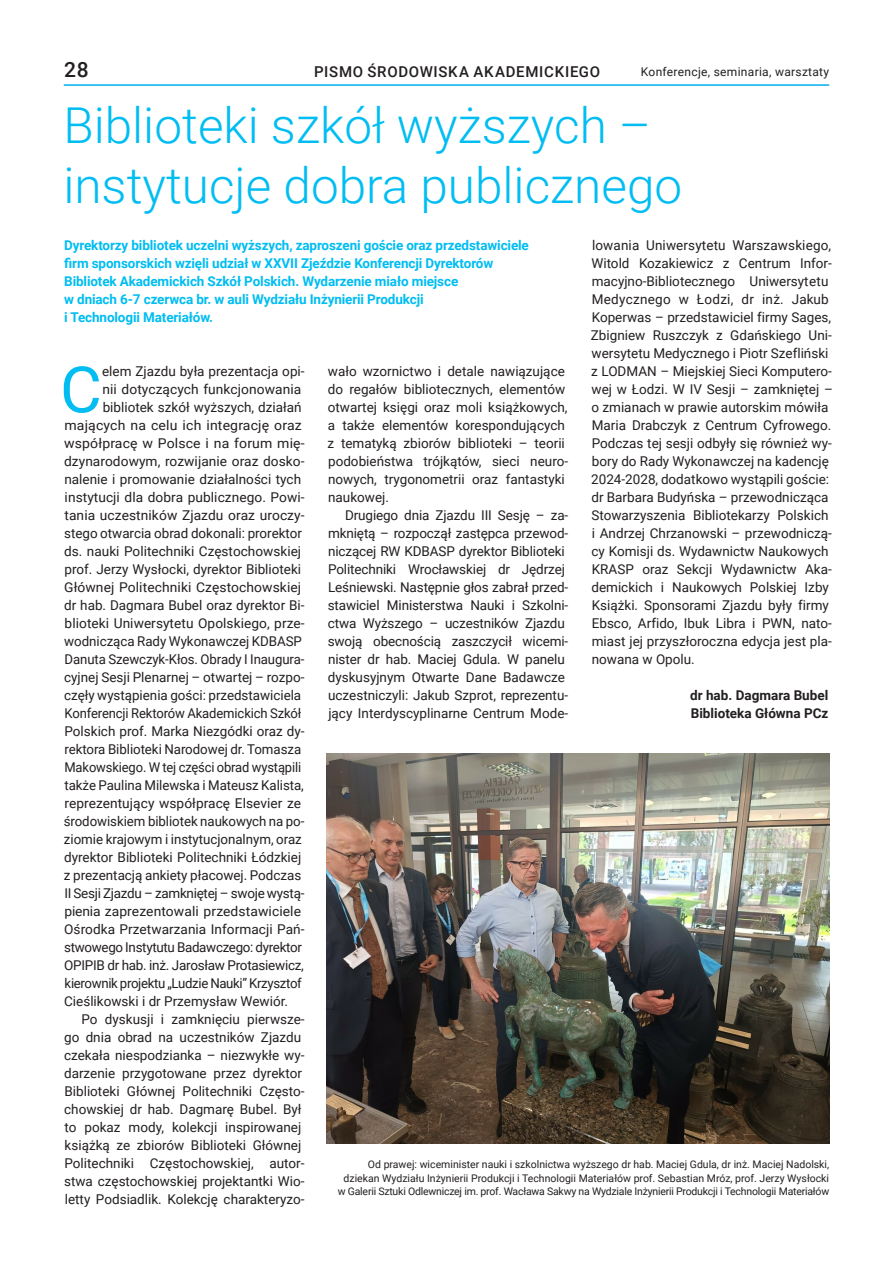
<style>
.page{position:relative;width:893px;height:1263px;background:#fff}
.page>*{position:absolute;margin:0;border:0;box-sizing:border-box;transform-origin:0 0}
._1__Tekst_akapitowy{font:64.2px "Roboto";color:#01bdf2}
.Nagłówek_1_st{font:300 49.5px/59.4px "Roboto";color:#01bdf2}
.t1{font:500 21px "Roboto";color:#231f20}
.t2{font:500 15px "Roboto";letter-spacing:.045em;color:#231f20}
.tresc_gazety{font:13.5px/18px "Roboto";color:#231f20}
._1__Tekst_akapitowy-2{font:13.5px "Roboto";color:#231f20}
.Lead{font:700 13.5px/18px "Roboto";letter-spacing:-.01em;color:#01bdf2}
._1__Tekst_akapitowy-3{font:13.5px "Roboto";letter-spacing:-.02em;color:#231f20}
._1__Tekst_akapitowy-4{font:13.5px "Roboto";color:#231f20;scale:1.04 1}
._1__Tekst_akapitowy-5{font:13.5px "Roboto";letter-spacing:-.025em;color:#231f20}
.Autor{font:700 13.5px "Roboto";color:#231f20}
._1__Tekst_akapitowy-6{font:13.5px "Roboto";color:#231f20;scale:.96 1}
.t3{font:12px "Roboto";letter-spacing:.025em;color:#231f20}
.Opis_zdjęcia_czarny{font:10.5px/13.5px "Roboto";color:#231f20;text-align:right}
</style>
<div class="page">
<hr style="left:64px;top:84px;width:765px;height:2px;background:#00aeef">
<img style="left:326px;top:753px;width:503px;height:391px">
<h3 class="t1" style="left:64px;top:54px;width:26px">28</h3>
<p class="t2" style="left:314px;top:61px;width:288px">PISMO ŚRODOWISKA AKADEMICKIEGO</p>
<p class="t3" style="left:641px;top:63px;width:190px">Konferencje, seminaria, warsztaty</p>
<p class="Nagłówek_1_st" style="left:63px;top:94px;width:620px">Biblioteki szkół wyższych – instytucje dobra publicznego</p>
<p class="Lead" style="left:64px;top:236px;width:466px">Dyrektorzy bibliotek uczelni wyższych, zaproszeni goście oraz przedstawiciele firm sponsorskich wzięli udział w XXVII Zjeździe Konferencji Dyrektorów Bibliotek Akademickich Szkół Polskich. Wydarzenie miało miejsce<br>w dniach 6-7 czerwca br. w auli Wydziału Inżynierii Produkcji<br>i Technologii Materiałów.</p>
<p class="tresc_gazety" style="left:591px;top:236px;width:244px">lowania Uniwersytetu Warszawskiego, Witold Kozakiewicz z Centrum Infor&shy;macyjno-Bibliotecznego Uniwersytetu Medycznego w Łodzi, dr inż. Jakub Koperwas – przedstawiciel firmy Sages, Zbigniew Ruszczyk z Gdańskiego Uni&shy;wersytetu Medycznego i Piotr Szefliński z LODMAN – Miejskiej Sieci Komputero&shy;wej w Łodzi. W IV Sesji – zamkniętej – o zmianach w prawie autorskim mówiła Maria Drabczyk z Centrum Cyfrowego.<br>Podczas tej sesji odbyły się również wy&shy;bory do Rady Wykonawczej na kadencję 2024-2028, dodatkowo wystąpili goście: dr Barbara Budyńska – przewodnicząca Stowarzyszenia Bibliotekarzy Polskich i Andrzej Chrzanowski – przewodniczą&shy;cy Komisji ds. Wydawnictw Naukowych KRASP oraz Sekcji Wydawnictw Aka&shy;demickich i Naukowych Polskiej Izby Książki. Sponsorami Zjazdu były firmy Ebsco, Arfido, Ibuk Libra i PWN, nato&shy;miast jej przyszłoroczna edycja jest pla&shy;nowana w Opolu.</p>
<p class="Autor" style="left:690px;top:686px;width:140px">dr hab. Dagmara Bubel</p>
<p class="Autor" style="left:691px;top:704px;width:139px">Biblioteka Główna PCz</p>
<p class="_1__Tekst_akapitowy" style="left:60px;top:345px;width:43px">C</p>
<p class="_1__Tekst_akapitowy-2" style="left:102px;top:362px;width:204px">elem Zjazdu była prezentacja opi-</p>
<p class="tresc_gazety" style="left:328px;top:362px;width:242px">wało wzornictwo i detale nawiązujące do regałów bibliotecznych, elementów otwartej księgi oraz moli książkowych, a także elementów korespondujących z tematyką zbiorów biblioteki – teorii podobieństwa trójkątów, sieci neuro&shy;nowych, trygonometrii oraz fantastyki naukowej.</p>
<p class="tresc_gazety" style="left:328px;top:506px;width:242px;text-indent:17px">Drugiego dnia Zjazdu III Sesję – za&shy;mkniętą – rozpoczął zastępca przewod&shy;niczącej RW KDBASP dyrektor Biblioteki Politechniki Wrocławskiej dr Jędrzej Leśniewski. Następnie głos zabrał przed&shy;stawiciel Ministerstwa Nauki i Szkolni&shy;ctwa Wyższego – uczestników Zjazdu swoją obecnością zaszczycił wicemi&shy;nister dr hab. Maciej Gdula. W panelu dyskusyjnym Otwarte Dane Badawcze uczestniczyli: Jakub Szprot, reprezentu&shy;jący Interdyscyplinarne Centrum Mode-</p>
<p class="_1__Tekst_akapitowy-2" style="left:102px;top:380px;width:200px">nii dotyczących funkcjonowania</p>
<p class="_1__Tekst_akapitowy-2" style="left:103px;top:398px;width:201px">bibliotek szkół wyższych, działań</p>
<p class="_1__Tekst_akapitowy-4" style="left:64px;top:416px;width:230px">mających na celu ich integrację oraz</p>
<p class="_1__Tekst_akapitowy-4" style="left:64px;top:434px;width:233px">współpracę w Polsce i na forum mię-</p>
<p class="_1__Tekst_akapitowy-2" style="left:64px;top:452px;width:242px">dzynarodowym, rozwijanie oraz dosko-</p>
<p class="_1__Tekst_akapitowy-2" style="left:64px;top:470px;width:238px">nalenie i promowanie działalności tych</p>
<p class="_1__Tekst_akapitowy-2" style="left:65px;top:488px;width:241px">instytucji dla dobra publicznego. Powi-</p>
<p class="_1__Tekst_akapitowy-2" style="left:64px;top:506px;width:242px">tania uczestników Zjazdu oraz uroczy-</p>
<p class="_1__Tekst_akapitowy-2" style="left:64px;top:524px;width:239px">stego otwarcia obrad dokonali: prorektor</p>
<p class="_1__Tekst_akapitowy-2" style="left:64px;top:542px;width:238px">ds. nauki Politechniki Częstochowskiej</p>
<p class="_1__Tekst_akapitowy-2" style="left:64px;top:560px;width:238px">prof. Jerzy Wysłocki, dyrektor Biblioteki</p>
<p class="_1__Tekst_akapitowy-2" style="left:64px;top:578px;width:239px">Głównej Politechniki Częstochowskiej</p>
<p class="_1__Tekst_akapitowy-2" style="left:64px;top:596px;width:242px">dr hab. Dagmara Bubel oraz dyrektor Bi-</p>
<p class="_1__Tekst_akapitowy-2" style="left:65px;top:614px;width:241px">blioteki Uniwersytetu Opolskiego, prze-</p>
<p class="_1__Tekst_akapitowy-2" style="left:64px;top:632px;width:239px">wodnicząca Rady Wykonawczej KDBASP</p>
<p class="_1__Tekst_akapitowy-2" style="left:64px;top:650px;width:242px">Danuta Szewczyk-Kłos. Obrady I Inaugura-</p>
<p class="_1__Tekst_akapitowy-2" style="left:64px;top:668px;width:242px">cyjnej Sesji Plenarnej – otwartej – rozpo-</p>
<p class="_1__Tekst_akapitowy-2" style="left:64px;top:686px;width:239px">częły wystąpienia gości: przedstawiciela</p>
<p class="_1__Tekst_akapitowy-2" style="left:64px;top:704px;width:239px">Konferencji Rektorów Akademickich Szkół</p>
<p class="_1__Tekst_akapitowy-2" style="left:64px;top:722px;width:242px">Polskich prof. Marka Niezgódki oraz dy-</p>
<p class="_1__Tekst_akapitowy-2" style="left:64px;top:740px;width:238px">rektora Biblioteki Narodowej dr. Tomasza</p>
<p class="_1__Tekst_akapitowy-6" style="left:64px;top:758px;width:248px">Makowskiego. W tej części obrad wystąpili</p>
<p class="_1__Tekst_akapitowy-2" style="left:64px;top:776px;width:241px">także Paulina Milewska i Mateusz Kalista,</p>
<p class="_1__Tekst_akapitowy-2" style="left:64px;top:794px;width:238px">reprezentujący współpracę Elsevier ze</p>
<p class="_1__Tekst_akapitowy-2" style="left:64px;top:812px;width:242px">środowiskiem bibliotek naukowych na po-</p>
<p class="_1__Tekst_akapitowy-2" style="left:64px;top:830px;width:239px">ziomie krajowym i instytucjonalnym, oraz</p>
<p class="_1__Tekst_akapitowy-2" style="left:64px;top:848px;width:239px">dyrektor Biblioteki Politechniki Łódzkiej</p>
<p class="_1__Tekst_akapitowy-2" style="left:64px;top:866px;width:239px">z prezentacją ankiety płacowej. Podczas</p>
<p class="_1__Tekst_akapitowy-3" style="left:64px;top:884px;width:242px">II Sesji Zjazdu – zamkniętej – swoje wystą-</p>
<p class="_1__Tekst_akapitowy-2" style="left:64px;top:902px;width:238px">pienia zaprezentowali przedstawiciele</p>
<p class="_1__Tekst_akapitowy-2" style="left:64px;top:920px;width:242px">Ośrodka Przetwarzania Informacji Pań-</p>
<p class="_1__Tekst_akapitowy-3" style="left:64px;top:938px;width:239px">stwowego Instytutu Badawczego: dyrektor</p>
<p class="_1__Tekst_akapitowy-3" style="left:64px;top:956px;width:241px">OPIPIB dr hab. inż. Jarosław Protasiewicz,</p>
<p class="_1__Tekst_akapitowy-5" style="left:65px;top:974px;width:239px">kierownik projektu „Ludzie Nauki” Krzysztof</p>
<p class="_1__Tekst_akapitowy-2" style="left:64px;top:992px;width:225px">Cieślikowski i dr Przemysław Wewiór.</p>
<p class="tresc_gazety" style="left:64px;top:1010px;width:242px;text-indent:17px">Po dyskusji i zamknięciu pierwsze&shy;go dnia obrad na uczestników Zjazdu czekała niespodzianka – niezwykłe wy&shy;darzenie przygotowane przez dyrektor Biblioteki Głównej Politechniki Często&shy;chowskiej dr hab. Dagmarę Bubel. Był to pokaz mody, kolekcji inspirowanej książką ze zbiorów Biblioteki Głównej Politechniki Częstochowskiej, autor&shy;stwa częstochowskiej projektantki Wio&shy;letty Podsiadlik. Kolekcję charakteryzo-</p>
<p class="Opis_zdjęcia_czarny" style="left:338px;top:1157px;width:493px">Od prawej: wiceminister nauki i szkolnictwa wyższego dr hab. Maciej Gdula, dr inż. Maciej Nadolski, dziekan Wydziału Inżynierii Produkcji i Technologii Materiałów prof. Sebastian Mróz, prof. Jerzy Wysłocki w Galerii Sztuki Odlewniczej im. prof. Wacława Sakwy na Wydziale Inżynierii Produkcji i Technologii Materiałów</p>
</div>
